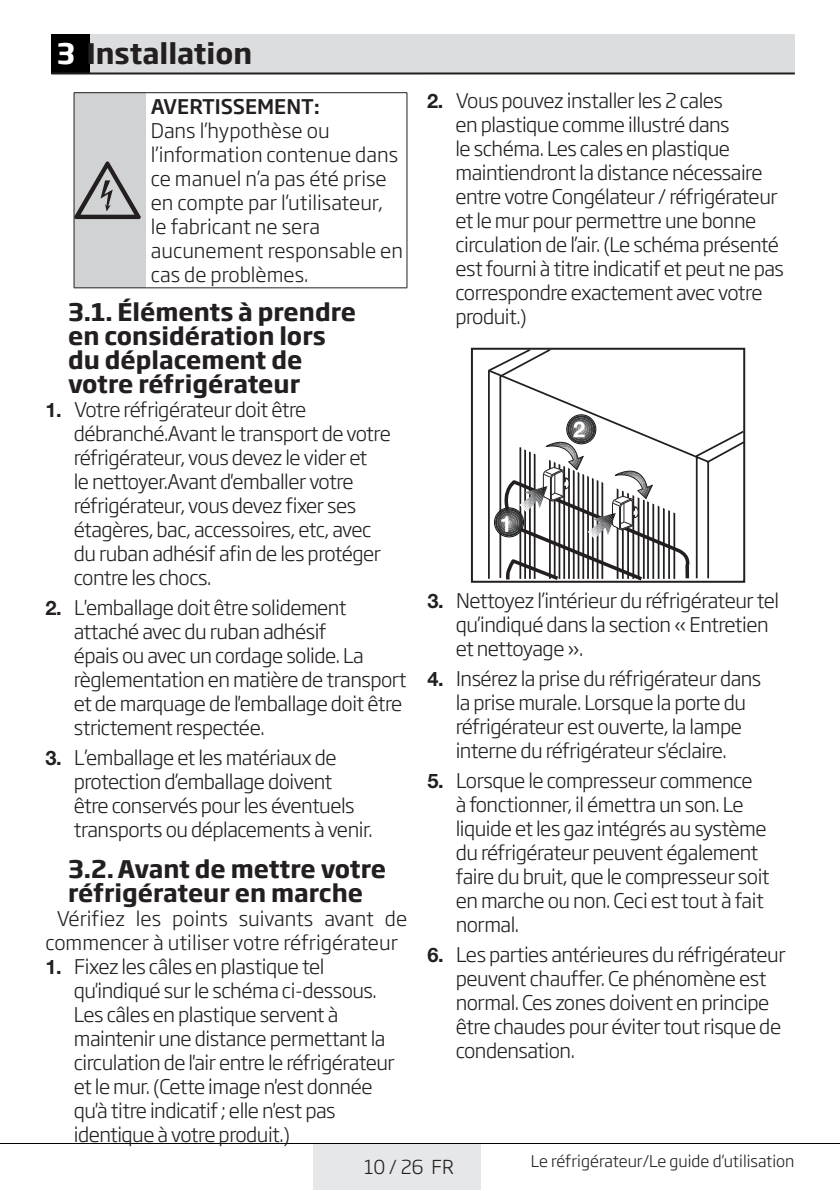
<style>
.page{position:relative;width:840px;height:1191px;background:#fff}
.page>*{position:absolute;margin:0;border:0;box-sizing:border-box;transform-origin:0 0}
.Girintili_Yazi{font:72px "ZIWARNUN";color:#231f20}
.Unite_Baslik__14pt-B{font:700 28px "Soho Gothic Pro";color:#231f20}
._3-SIRALAMA_Konu_Bas{font:700 24px/24px "Soho Gothic Pro";color:#231f20}
.numaralı_girinti{font:300 20px/24px "Soho Gothic Pro";letter-spacing:-.025em;color:#231f20}
.Normal_Yazi{font:300 20px/24px "Soho Gothic Pro";color:#231f20}
.Normal_Yazi__10pt{font:300 20px/24px "Soho Gothic Pro";color:#231f20;text-align:center}
.Normal_Yazi_Bold__10{font:500 20px "Soho Gothic Pro";color:#231f20}
.t1{font:300 19px "Soho Gothic Pro";color:#231f20}
.t2{font:300 16px "Soho Gothic Pro";color:#231f20}
.s1{color:#fff}
.s2{font-family:"Helvetica Neue LT Pro";font-weight:700}
</style>
<div class="page">
<div style="left:313px;top:1144px;width:168px;height:45px;background:#e6e7e9"></div>
<hr style="left:0;top:1143px;width:839px;height:1px;background:#000">
<div style="left:51px;top:34px;width:40px;height:40px;background:#000"></div>
<div style="left:91px;top:34px;width:703px;height:40px;background:#dcdddf"></div>
<hr style="left:51px;top:72px;width:743px;height:2px;background:#231f20">
<svg style="left:690px;top:368px;width:56px;height:212px"></svg>
<svg style="left:487px;top:347px;width:194px;height:233px"></svg>
<div style="left:470px;top:348px;width:274px;height:235px;border:2px solid #231f20"></div>
<div style="left:74px;top:93px;width:71px;height:195px;background:#d1d2d4"></div>
<hr style="left:74px;top:93px;width:1px;height:194px;background:#231f20">
<hr style="left:406px;top:93px;width:1px;height:194px;background:#231f20">
<hr style="left:74px;top:92px;width:71px;height:1px;background:#231f20">
<hr style="left:145px;top:92px;width:262px;height:1px;background:#231f20">
<hr style="left:74px;top:287px;width:71px;height:1px;background:#231f20">
<hr style="left:145px;top:287px;width:262px;height:1px;background:#231f20">
<p class="Unite_Baslik__14pt-B" style="left:57px;top:31px;width:197px"><span class="s1">3</span> Installation</p>
<p class="Normal_Yazi_Bold__10" style="left:151px;top:91px;width:170px">AVERTISSEMENT<span class="s2">:</span></p>
<p class="Normal_Yazi" style="left:151px;top:118px;width:253px">Dans l’hypothèse ou l’information contenue dans ce manuel n’a pas été prise en compte par l’utilisateur, le fabricant ne sera aucunement responsable en cas de problèmes.</p>
<p class="_3-SIRALAMA_Konu_Bas" style="left:68px;top:298px;width:289px">3.1. Éléments à prendre en considération lors du déplacement de votre réfrigérateur</p>
<p class="numaralı_girinti" style="left:74px;top:396px;width:318px;text-indent:-28px"><span class="s2">1.</span> Votre réfrigérateur doit être débranché.Avant le transport de votre réfrigérateur, vous devez le vider et<br>le nettoyer.Avant d'emballer votre réfrigérateur, vous devez fixer ses étagères, bac, accessoires, etc, avec du ruban adhésif afin de les protéger contre les chocs.</p>
<p class="numaralı_girinti" style="left:74px;top:594px;width:334px;text-indent:-28px"><span class="s2">2.</span> L'emballage doit être solidement attaché avec du ruban adhésif<br>épais ou avec un cordage solide. La règlementation en matière de transport et de marquage de l'emballage doit être strictement respectée.</p>
<p class="numaralı_girinti" style="left:74px;top:744px;width:300px;text-indent:-28px"><span class="s2">3.</span> L’emballage et les matériaux de protection d’emballage doivent<br>être conservés pour les éventuels transports ou déplacements à venir.</p>
<p class="_3-SIRALAMA_Konu_Bas" style="left:68px;top:855px;width:319px">3.2.Avant de mettre votre réfrigérateur en marche</p>
<p class="Normal_Yazi__10pt" style="left:45px;top:905px;width:363px">Vérifiez les points suivants avant de commencer à utiliser votre réfrigérateur</p>
<p class="numaralı_girinti" style="left:74px;top:953px;width:322px;text-indent:-28px"><span class="s2">1.</span> Fixez les câles en plastique tel qu'indiqué sur le schéma ci-dessous.<br>Les câles en plastique servent à maintenir une distance permettant la circulation de l'air entre le réfrigérateur et le mur. (Cette image n'est donnée qu'à titre indicatif ; elle n'est pas identique à votre produit.)</p>
<p class="Girintili_Yazi" style="left:74px;top:152px;width:71px">B</p>
<p class="numaralı_girinti" style="left:455px;top:87px;width:330px;text-indent:-28px"><span class="s2">2.</span> Vous pouvez installer les 2 cales<br>en plastique comme illustré dans<br>le schéma. Les cales en plastique maintiendront la distance nécessaire entre votre Congélateur / réfrigérateur et le mur pour permettre une bonne circulation de l’air. (Le schéma présenté est fourni à titre indicatif et peut ne pas correspondre exactement avec votre produit.)</p>
<p class="numaralı_girinti" style="left:455px;top:588px;width:324px;text-indent:-28px"><span class="s2">3.</span> Nettoyez l’intérieur du réfrigérateur tel qu’indiqué dans la section « Entretien et nettoyage ».</p>
<p class="numaralı_girinti" style="left:455px;top:665px;width:307px;text-indent:-28px"><span class="s2">4.</span> Insérez la prise du réfrigérateur dans la prise murale. Lorsque la porte du réfrigérateur est ouverte, la lampe interne du réfrigérateur s'éclaire.</p>
<p class="numaralı_girinti" style="left:455px;top:767px;width:315px;text-indent:-28px"><span class="s2">5.</span> Lorsque le compresseur commence<br>à fonctionner, il émettra un son. Le liquide et les gaz intégrés au système du réfrigérateur peuvent également faire du bruit, que le compresseur soit en marche ou non. Ceci est tout à fait normal.</p>
<p class="numaralı_girinti" style="left:455px;top:941px;width:331px;text-indent:-28px"><span class="s2">6.</span> Les parties antérieures du réfrigérateur peuvent chauffer. Ce phénomène est normal. Ces zones doivent en principe être chaudes pour éviter tout risque de condensation.</p>
<p class="t1" style="left:364px;top:1152px;width:91px">10 / 26 FR</p>
<p class="t2" style="left:530px;top:1149px;width:265px">Le réfrigérateur/Le guide d’utilisation</p>
</div>
